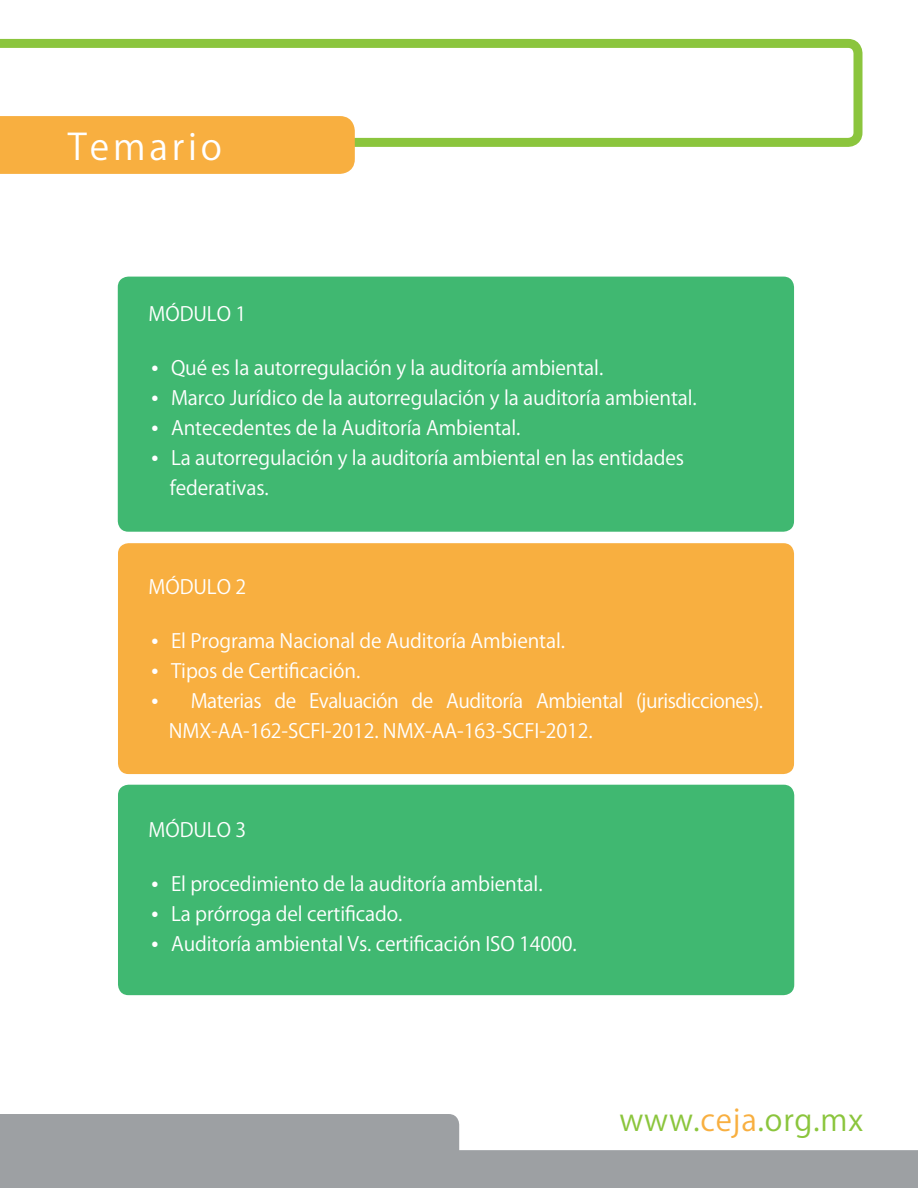
<style>
.page{position:relative;width:918px;height:1188px;background:#fff}
.page>*{position:absolute;margin:0;border:0;box-sizing:border-box;transform-origin:0 0}
.t1{font:36px "Koz Go Pr 6 N";letter-spacing:.105em;color:#fff}
.t2{font:30px "Koz Go Pr 6 N";letter-spacing:.025em;color:#8bc53d}
.t3{font:19.5px/30px "Koz Go Pr 6 N";letter-spacing:-.005em;color:#fff}
.t4{font:19.5px "Koz Go Pr 6 N";letter-spacing:-.025em;color:#fff}
.s1{font-family:"Franklin Gothic";font-weight:600}
.s2{color:#f8af40}
</style>
<div class="page">
<svg style="left:0;top:1114px;width:918px;height:74px"></svg>
<svg style="left:0;top:39px;width:863px;height:108px"></svg>
<div style="left:0;top:116px;width:355px;height:58px;background:#f8af40"></div>
<div style="left:118px;top:543px;width:676px;height:231px;background:#f8af40;border-radius:11px"></div>
<div style="left:118px;top:277px;width:676px;height:255px;background:#40b871;border-radius:11px"></div>
<div style="left:118px;top:785px;width:676px;height:210px;background:#40b871;border-radius:11px"></div>
<p class="t1" style="left:68px;top:126px;width:156px">Temario</p>
<p class="t3" style="left:149px;top:299px;width:99px">MÓDULO 1</p>
<p class="t3" style="left:149px;top:353px;width:456px"><span class="s1">•</span> Qué es la autorregulación y la auditoría ambiental.</p>
<p class="t3" style="left:149px;top:383px;width:550px"><span class="s1">•</span> Marco Jurídico de la autorregulación y la auditoría ambiental.</p>
<p class="t3" style="left:149px;top:413px;width:373px"><span class="s1">•</span> Antecedentes de la Auditoría Ambiental.</p>
<p class="t3" style="left:170px;top:443px;width:516px;text-indent:-21px"><span class="s1">•</span> La autorregulación y la auditoría ambiental en las entidades federativas.</p>
<p class="t3" style="left:149px;top:572px;width:99px">MÓDULO 2</p>
<p class="t3" style="left:149px;top:626px;width:418px"><span class="s1">•</span> El Programa Nacional de Auditoría Ambiental.</p>
<p class="t3" style="left:149px;top:656px;width:213px"><span class="s1">•</span> Tipos de Certificación.</p>
<p class="t4" style="left:149px;top:690px;width:616px"><span class="s1">•</span> Materias de Evaluación de Auditoría Ambiental (jurisdicciones).</p>
<p class="t3" style="left:169px;top:716px;width:425px">NMX-AA-162-SCFI-2012. NMX-AA-163-SCFI-2012.</p>
<p class="t3" style="left:149px;top:815px;width:99px">MÓDULO 3</p>
<p class="t3" style="left:149px;top:869px;width:395px"><span class="s1">•</span> El procedimiento de la auditoría ambiental.</p>
<p class="t3" style="left:149px;top:899px;width:255px"><span class="s1">•</span> La prórroga del certificado.</p>
<p class="t3" style="left:149px;top:929px;width:430px"><span class="s1">•</span> Auditoría ambiental Vs. certificación ISO 14000.</p>
<p class="t2" style="left:620px;top:1103px;width:245px">www.<span class="s2">ceja</span>.org.mx</p>
</div>
